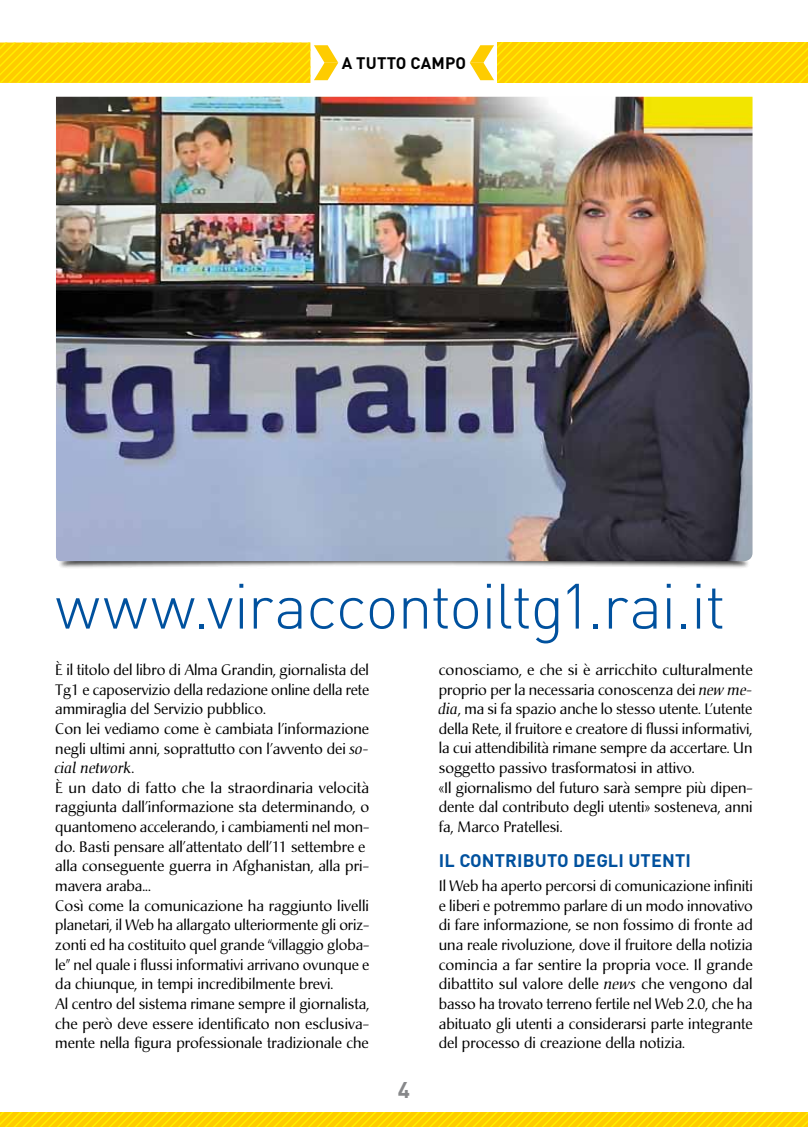
<style>
.page{position:relative;width:808px;height:1127px;background:#fff}
.page>*{position:absolute;margin:0;border:0;box-sizing:border-box;transform-origin:0 0}
.t1{font:300 63px "DIN Pro";letter-spacing:-.02em;color:#00519e}
.t2{font:700 22.5px "DIN Pro";color:#87888a}
.t3{font:700 18px "DIN Pro";letter-spacing:.01em;color:#00519e}
.t4{font:700 16.5px "DIN Pro";letter-spacing:.01em;color:#000}
.t5{font:15px/19.6px "Christiana";color:#000}
.s1{font-style:italic}
</style>
<div class="page">
<div style="left:57px;top:426px;width:693px;height:143px;background:#000;opacity:.75"></div>
<img style="left:56px;top:97px;width:696px;height:464px">
<svg style="left:0;top:43px;width:338px;height:40px"></svg>
<svg style="left:470px;top:43px;width:338px;height:40px"></svg>
<svg style="left:0;top:1112px;width:808px;height:15px"></svg>
<p class="t4" style="left:342px;top:52px;width:81px">A TUTTO CAM</p>
<p class="t4" style="left:445px;top:52px;width:23px">PO</p>
<h1 class="t1" style="left:55px;top:563px;width:672px">www.viraccontoiltg1.rai.it</h1>
<p class="t5" style="left:55px;top:660px;width:315px">È il titolo del libro di Alma Grandin, giornalista del Tg1 e caposervizio della redazione online della rete ammiraglia del Servizio pubblico.<br>Con lei vediamo come è cambiata l’informazione negli ultimi anni, soprattutto con l’avvento dei <span class="s1">so&shy;cial network</span>.<br>È un dato di fatto che la straordinaria velocità raggiunta dall’informazione sta determinando, o quantomeno accelerando, i cambiamenti nel mon&shy;do. Basti pensare all’attentato dell’11 settembre e alla conseguente guerra in Afghanistan, alla pri&shy;mavera araba...<br>Così come la comunicazione ha raggiunto livelli planetari, il Web ha allargato ulteriormente gli oriz&shy;zonti ed ha costituito quel grande “villaggio globa&shy;le” nel quale i flussi informativi arrivano ovunque e da chiunque, in tempi incredibilmente brevi.<br>Al centro del sistema rimane sempre il giornalista, che però deve essere identificato non esclusiva&shy;mente nella figura professionale tradizionale che</p>
<p class="t5" style="left:439px;top:660px;width:315px">conosciamo, e che si è arricchito culturalmente proprio per la necessaria conoscenza dei <span class="s1">new me&shy;dia</span>, ma si fa spazio anche lo stesso utente. L’utente della Rete, il fruitore e creatore di flussi informativi, la cui attendibilità rimane sempre da accertare. Un soggetto passivo trasformatosi in attivo.<br>«Il giornalismo del futuro sarà sempre più dipen&shy;dente dal contributo degli utenti» sosteneva, anni fa, Marco Pratellesi.</p>
<p class="t3" style="left:439px;top:848px;width:254px">I L CONTRIBUTO DEGLI UTENTI</p>
<p class="t5" style="left:439px;top:876px;width:315px;text-align:justify">Il Web ha aperto percorsi di comunicazione infiniti e liberi e potremmo parlare di un modo innovativo di fare informazione, se non fossimo di fronte ad una reale rivoluzione, dove il fruitore della notizia comincia a far sentire la propria voce. Il grande dibattito sul valore delle <span class="s1">news</span> che vengono dal basso ha trovato terreno fertile nel Web 2.0, che ha abituato gli utenti a considerarsi parte integrante del processo di creazione della notizia.</p>
<h2 class="t2" style="left:398px;top:1075px;width:14px">4</h2>
</div>
